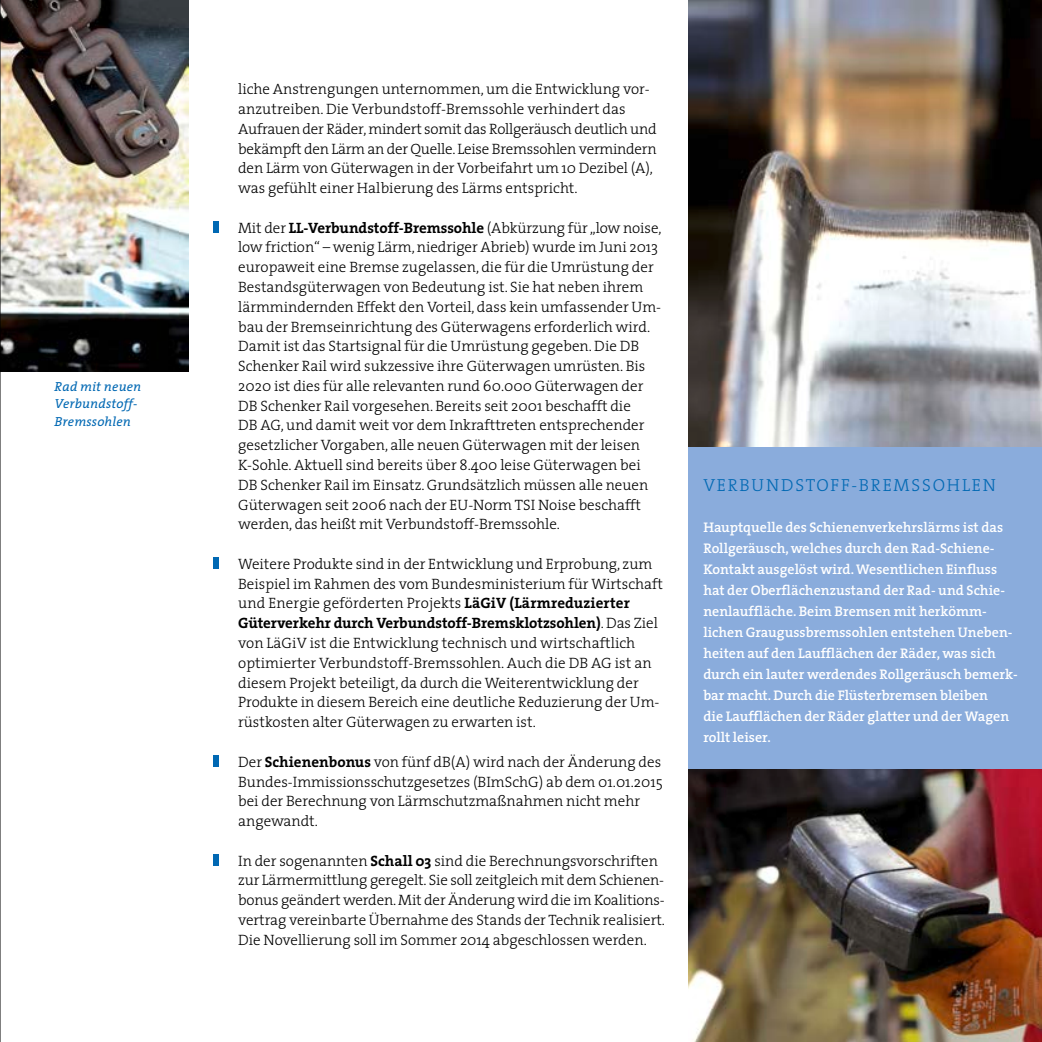
<style>
.page{position:relative;width:1042px;height:1042px;background:#fff}
.page>*{position:absolute;margin:0;border:0;box-sizing:border-box;transform-origin:0 0}
._01_text{font:300 17.5px "The Serif";letter-spacing:.1em;color:#0068b3}
._01_text-2{font:300 15.05px/19.8px "The Serif";color:#000}
._01_text-3{font:600 14px/21px "The Serif";color:#fff}
._01_bu{font:italic 13.12px/17.3px "The Serif";letter-spacing:.015em;color:#0068b3}
.s1{font-weight:700}
</style>
<div class="page">
<img style="left:1px;top:0;width:188px;height:371px">
<div style="left:688px;top:0;width:354px;height:1042px;background:#8aacdc"></div>
<div style="left:213px;top:221px;width:6px;height:12px;background:#0068b3"></div>
<div style="left:213px;top:557px;width:6px;height:12px;background:#0068b3"></div>
<div style="left:213px;top:755px;width:6px;height:12px;background:#0068b3"></div>
<div style="left:213px;top:854px;width:6px;height:11px;background:#0068b3"></div>
<img style="left:688px;top:769px;width:354px;height:273px">
<img style="left:688px;top:0;width:354px;height:446px">
<hr style="left:0;top:0;width:1px;height:1042px;background:#000">
<p class="_01_bu" style="left:55px;top:377px;width:88px">Rad mit neuen<br>Verbundstoff-<br>Bremssohlen</p>
<p class="_01_text-2" style="left:238px;top:79px;width:420px">liche Anstrengungen unternommen, um die Entwicklung vor&shy;anzutreiben. Die Verbundstoff-Bremssohle verhindert das Aufrauen der Räder, mindert somit das Rollgeräusch deutlich und bekämpft den Lärm an der Quelle. Leise Bremssohlen vermindern den Lärm von Güterwagen in der Vorbeifahrt um 10 Dezibel (A), was gefühlt einer Halbierung des Lärms entspricht.</p>
<p class="_01_text-2" style="left:238px;top:217px;width:425px">Mit der <span class="s1">LL-Verbundstoff-Bremssohle</span> (Abkürzung für „low noise, low friction“ – wenig Lärm, niedriger Abrieb) wurde im Juni 2013 europaweit eine Bremse zugelassen, die für die Umrüstung der Bestandsgüterwagen von Bedeutung ist. Sie hat neben ihrem lärmmindernden Effekt den Vorteil, dass kein umfassender Um&shy;bau der Bremseinrichtung des Güterwagens erforderlich wird.<br>Damit ist das Startsignal für die Umrüstung gegeben. Die DB Schenker Rail wird sukzessive ihre Güterwagen umrüsten. Bis 2020 ist dies für alle relevanten rund 60.000 Güterwagen der DB Schenker Rail vorgesehen. Bereits seit 2001 beschafft die<br>DB AG, und damit weit vor dem Inkrafttreten entsprechender gesetzlicher Vorgaben, alle neuen Güterwagen mit der leisen K-Sohle. Aktuell sind bereits über 8.400 leise Güterwagen bei DB Schenker Rail im Einsatz. Grundsätzlich müssen alle neuen Güterwagen seit 2006 nach der EU-Norm TSI Noise beschafft werden, das heißt mit Verbundstoff-Bremssohle.</p>
<p class="_01_text-2" style="left:238px;top:553px;width:426px">Weitere Produkte sind in der Entwicklung und Erprobung, zum Beispiel im Rahmen des vom Bundesministerium für Wirtschaft und Energie geförderten Projekts <span class="s1">LäGiV (Lärmreduzierter Güterverkehr durch Verbundstoff-Bremsklotzsohlen)</span>. Das Ziel von LäGiV ist die Entwicklung technisch und wirtschaftlich optimierter Verbundstoff-Bremssohlen. Auch die DB AG ist an diesem Projekt beteiligt, da durch die Weiterentwicklung der Produkte in diesem Bereich eine deutliche Reduzierung der Um&shy;rüstkosten alter Güterwagen zu erwarten ist.</p>
<p class="_01_text-2" style="left:238px;top:751px;width:426px">Der <span class="s1">Schienenbonus</span> von fünf dB(A) wird nach der Änderung des Bundes-Immissionsschutzgesetzes (BImSchG) ab dem 01.01.2015 bei der Berechnung von Lärmschutzmaßnahmen nicht mehr angewandt.</p>
<p class="_01_text-2" style="left:238px;top:850px;width:428px">In der sogenannten <span class="s1">Schall 03</span> sind die Berechnungsvorschriften zur Lärmermittlung geregelt. Sie soll zeitgleich mit dem Schienen&shy;bonus geändert werden. Mit der Änderung wird die im Koalitions&shy;vertrag vereinbarte Übernahme des Stands der Technik realisiert.<br>Die Novellierung soll im Sommer 2014 abgeschlossen werden.</p>
<p class="_01_text" style="left:703px;top:471px;width:294px">VERBUNDSTOFF-BREMSSOHLEN</p>
<p class="_01_text-3" style="left:703px;top:516px;width:316px">Hauptquelle des Schienenverkehrslärms ist das Rollgeräusch, welches durch den Rad-Schiene-Kontakt ausgelöst wird. Wesentlichen Einfluss hat der Oberflächenzustand der Rad- und Schie&shy;nenlauffläche. Beim Bremsen mit herkömm&shy;lichen Graugussbremssohlen entstehen Uneben&shy;heiten auf den Laufflächen der Räder, was sich durch ein lauter werdendes Rollgeräusch bemerk&shy;bar macht. Durch die Flüsterbremsen bleiben<br>die Laufflächen der Räder glatter und der Wagen rollt leiser.</p>
</div>
